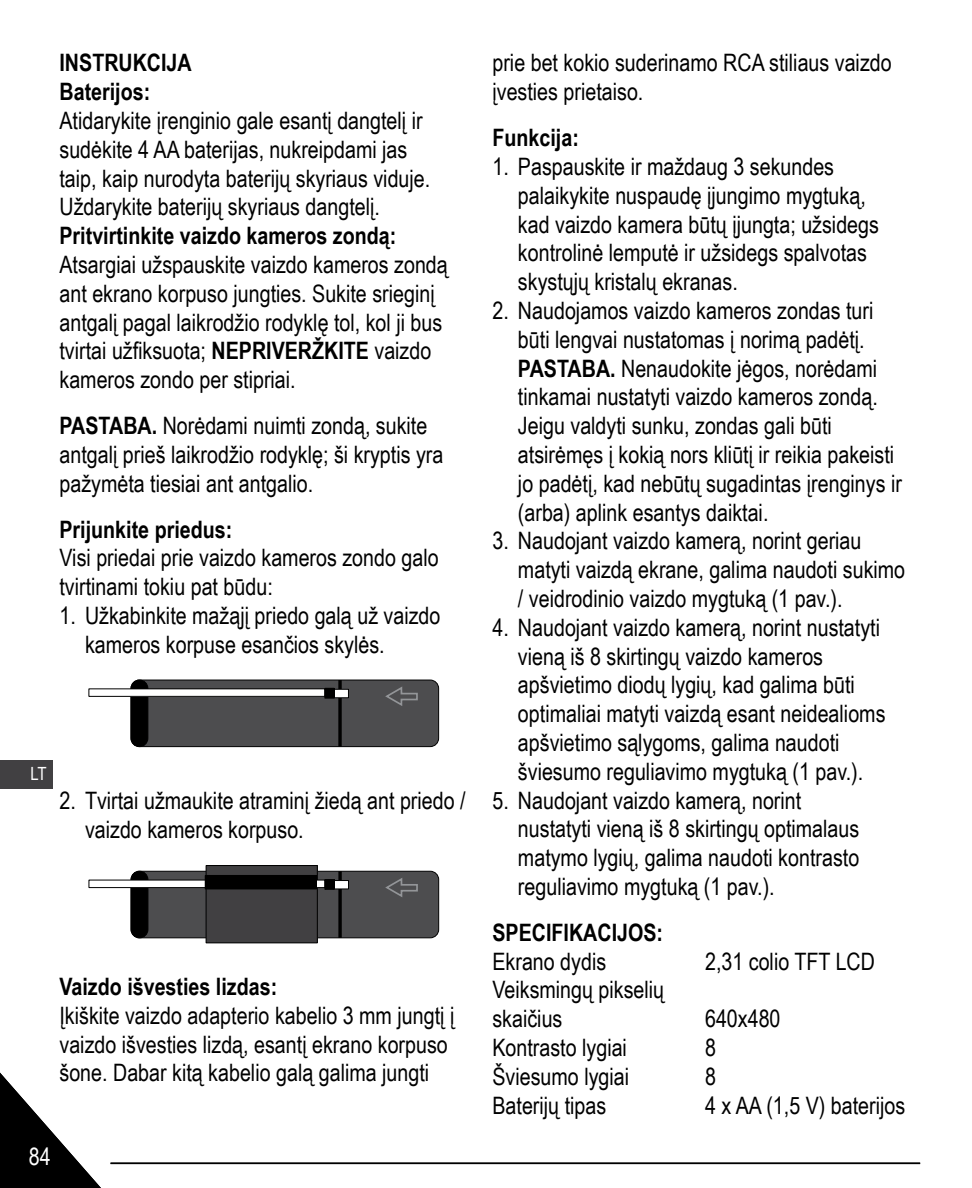
<style>
.page{position:relative;width:972px;height:1188px;background:#fff}
.page>*{position:absolute;margin:0;border:0;box-sizing:border-box;transform-origin:0 0}
.t1{font:24px/28.8px "Arial Narrow";color:#000}
.t2{font:700 24px/28.8px "Arial Narrow";color:#000}
.t3{font:24px "Arial Narrow";color:#fff}
.t4{font:18.3px "Arial Narrow";color:#fff}
.s1{font-weight:700}
</style>
<div class="page">
<svg style="left:0;top:1072px;width:120px;height:116px"></svg>
<hr style="left:111px;top:1163px;width:809px;height:1px;background:#000">
<div style="left:0;top:760px;width:53px;height:28px;background:#414042"></div>
<div style="left:131px;top:680px;width:308px;height:67px;background:#4d4d4f;border-radius:8px"></div>
<div style="left:131px;top:680px;width:308px;height:67px;border:1px solid #000;border-radius:8px"></div>
<div style="left:131px;top:680px;width:17px;height:67px;background:#000;border-radius:8px"></div>
<div style="left:131px;top:680px;width:17px;height:67px;border:1px solid #000;border-radius:8px"></div>
<svg style="left:338px;top:680px;width:4px;height:67px"></svg>
<div style="left:89px;top:689px;width:236px;height:7px;background:#fff"></div>
<div style="left:88px;top:688px;width:237px;height:9px;border:1px solid #000"></div>
<div style="left:334px;top:689px;width:14px;height:9px;background:#fff"></div>
<div style="left:334px;top:689px;width:15px;height:9px;border:1px solid #000"></div>
<div style="left:325px;top:688px;width:9px;height:10px;background:#000"></div>
<div style="left:324px;top:688px;width:11px;height:11px;border:1px solid #000"></div>
<svg style="left:385px;top:687px;width:33px;height:19px"></svg>
<div style="left:131px;top:871px;width:308px;height:67px;background:#4d4d4f;border-radius:8px"></div>
<div style="left:131px;top:871px;width:308px;height:67px;border:1px solid #000;border-radius:8px"></div>
<div style="left:131px;top:871px;width:17px;height:67px;background:#000;border-radius:8px"></div>
<div style="left:131px;top:871px;width:17px;height:67px;border:1px solid #000;border-radius:8px"></div>
<svg style="left:338px;top:871px;width:4px;height:67px"></svg>
<div style="left:206px;top:866px;width:111px;height:77px;background:#414042"></div>
<div style="left:206px;top:865px;width:112px;height:78px;border:1px solid #000"></div>
<div style="left:89px;top:880px;width:236px;height:8px;background:#fff"></div>
<div style="left:89px;top:880px;width:236px;height:8px;border:1px solid #000"></div>
<div style="left:334px;top:881px;width:15px;height:8px;background:#fff"></div>
<div style="left:334px;top:880px;width:15px;height:9px;border:1px solid #000"></div>
<div style="left:325px;top:880px;width:9px;height:9px;background:#000"></div>
<div style="left:324px;top:879px;width:11px;height:11px;border:1px solid #000"></div>
<svg style="left:385px;top:878px;width:33px;height:19px"></svg>
<div style="left:205px;top:875px;width:111px;height:14px;background:#000"></div>
<p class="t2" style="left:60px;top:47px;width:134px">INSTRUKCIJA<br>Baterijos:</p>
<p class="t1" style="left:60px;top:105px;width:372px">Atidarykite įrenginio gale esantį dangtelį ir sudėkite 4 AA baterijas, nukreipdami jas taip, kaip nurodyta baterijų skyriaus viduje.<br>Uždarykite baterijų skyriaus dangtelį.</p>
<p class="t2" style="left:60px;top:220px;width:338px">Pritvirtinkite vaizdo kameros zondą:</p>
<p class="t1" style="left:60px;top:249px;width:390px">Atsargiai užspauskite vaizdo kameros zondą ant ekrano korpuso jungties. Sukite srieginį antgalį pagal laikrodžio rodyklę tol, kol ji bus tvirtai užfiksuota; <span class="s1">NEPRIVERŽKITE</span> vaizdo kameros zondo per stipriai.</p>
<p class="t1" style="left:60px;top:410px;width:385px"><span class="s1">PASTABA.</span> Norėdami nuimti zondą, sukite antgalį prieš laikrodžio rodyklę; ši kryptis yra pažymėta tiesiai ant antgalio.</p>
<p class="t2" style="left:60px;top:513px;width:174px">Prijunkite priedus:</p>
<p class="t1" style="left:60px;top:543px;width:381px">Visi priedai prie vaizdo kameros zondo galo tvirtinami tokiu pat būdu:</p>
<p class="t1" style="left:85px;top:600px;width:357px;text-indent:-26px">1. Užkabinkite mažąjį priedo galą už vaizdo kameros korpuse esančios skylės.</p>
<p class="t4" style="left:30px;top:760px;width:18px">LT</p>
<p class="t1" style="left:85px;top:786px;width:382px;text-indent:-26px">2. Tvirtai užmaukite atraminį žiedą ant priedo / vaizdo kameros korpuso.</p>
<p class="t2" style="left:60px;top:971px;width:219px">Vaizdo išvesties lizdas:</p>
<p class="t1" style="left:60px;top:1000px;width:396px">Įkiškite vaizdo adapterio kabelio 3 mm jungtį į vaizdo išvesties lizdą, esantį ekrano korpuso šone. Dabar kitą kabelio galą galima jungti</p>
<p class="t3" style="left:29px;top:1138px;width:23px">84</p>
<p class="t1" style="left:492px;top:48px;width:401px">prie bet kokio suderinamo RCA stiliaus vaizdo įvesties prietaiso.</p>
<p class="t2" style="left:492px;top:122px;width:88px">Funkcija:</p>
<p class="t1" style="left:518px;top:151px;width:363px;text-indent:-26px">1. Paspauskite ir maždaug 3 sekundes palaikykite nuspaudę įjungimo mygtuką, kad vaizdo kamera būtų įjungta; užsidegs kontrolinė lemputė ir užsidegs spalvotas skystųjų kristalų ekranas.</p>
<p class="t1" style="left:518px;top:295px;width:386px;text-indent:-26px">2. Naudojamos vaizdo kameros zondas turi būti lengvai nustatomas į norimą padėtį.<br><span class="s1">PASTABA.</span> Nenaudokite jėgos, norėdami tinkamai nustatyti vaizdo kameros zondą.<br>Jeigu valdyti sunku, zondas gali būti atsirėmęs į kokią nors kliūtį ir reikia pakeisti jo padėtį, kad nebūtų sugadintas įrenginys ir (arba) aplink esantys daiktai.</p>
<p class="t1" style="left:518px;top:526px;width:389px;text-indent:-26px">3. Naudojant vaizdo kamerą, norint geriau matyti vaizdą ekrane, galima naudoti sukimo / veidrodinio vaizdo mygtuką (1 pav.).</p>
<p class="t1" style="left:518px;top:612px;width:369px;text-indent:-26px">4. Naudojant vaizdo kamerą, norint nustatyti vieną iš 8 skirtingų vaizdo kameros apšvietimo diodų lygių, kad galima būti optimaliai matyti vaizdą esant neidealioms apšvietimo sąlygoms, galima naudoti šviesumo reguliavimo mygtuką (1 pav.).</p>
<p class="t1" style="left:518px;top:785px;width:343px;text-indent:-26px">5. Naudojant vaizdo kamerą, norint nustatyti vieną iš 8 skirtingų optimalaus matymo lygių, galima naudoti kontrasto reguliavimo mygtuką (1 pav.).</p>
<p class="t2" style="left:492px;top:917px;width:172px">SPECIFIKACIJOS:</p>
<p class="t1" style="left:492px;top:946px;width:115px">Ekrano dydis</p>
<p class="t1" style="left:705px;top:946px;width:171px">2,31 colio TFT LCD</p>
<p class="t1" style="left:492px;top:975px;width:173px">Veiksmingų pikselių skaičius</p>
<p class="t1" style="left:705px;top:1003px;width:77px">640x480</p>
<p class="t1" style="left:492px;top:1032px;width:136px">Kontrasto lygiai</p>
<p class="t1" style="left:705px;top:1032px;width:12px">8</p>
<p class="t1" style="left:492px;top:1061px;width:138px">Šviesumo lygiai</p>
<p class="t1" style="left:705px;top:1061px;width:12px">8</p>
<p class="t1" style="left:492px;top:1090px;width:115px">Baterijų tipas</p>
<p class="t1" style="left:705px;top:1090px;width:202px">4 x AA (1,5 V) baterijos</p>
</div>
